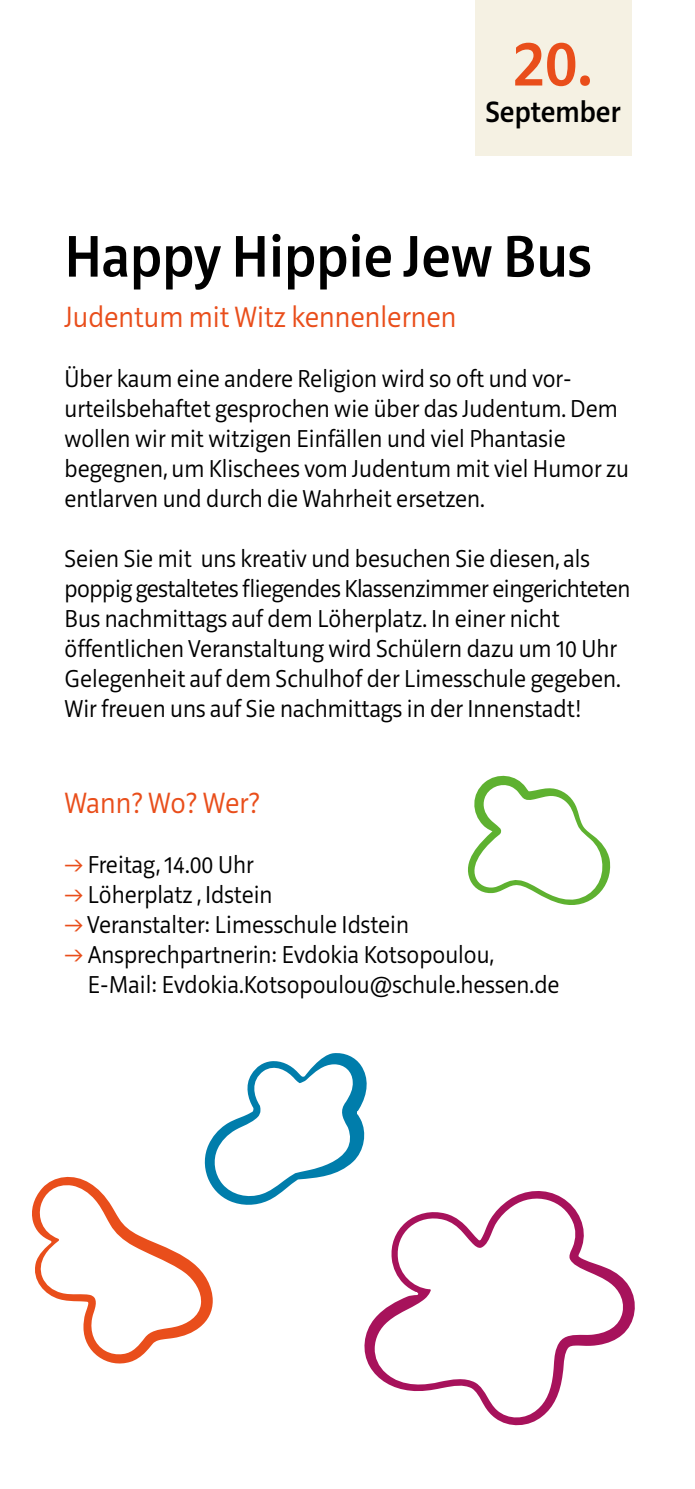
<style>
.page{position:relative;width:695px;height:1489px;background:#fff}
.page>*{position:absolute;margin:0;border:0;box-sizing:border-box;transform-origin:0 0}
.t1{font:500 67.5px "Riga";color:#e94e1b}
.t2{font:500 60px "Riga";color:#000}
.t3{font:300 30px "Riga";color:#e94e1b}
.t4{font:500 30px "Riga";color:#000}
.t5{font:300 25px/30px "Riga";color:#000}
.s1{color:#e94e1b}
</style>
<div class="page">
<div style="left:475px;top:0;width:156px;height:156px;background:#f5f1e3"></div>
<svg style="left:468px;top:775px;width:143px;height:130px"></svg>
<svg style="left:369px;top:1191px;width:266px;height:235px"></svg>
<svg style="left:216px;top:1053px;width:158px;height:313px"></svg>
<svg style="left:32px;top:1133px;width:184px;height:231px"></svg>
<h1 class="t1" style="left:514px;top:26px;width:80px">20.</h1>
<p class="t4" style="left:485px;top:95px;width:136px">September</p>
<h2 class="t2" style="left:64px;top:224px;width:528px">Happy Hippie Jew Bus</h2>
<p class="t3" style="left:64px;top:301px;width:393px">Judentum mit Witz kennenlernen</p>
<p class="t5" style="left:64px;top:364px;width:566px">Über kaum eine andere Religion wird so oft und vor&shy;urteilsbehaftet gesprochen wie über das Judentum. Dem wollen wir mit witzigen Einfällen und viel Phantasie begegnen, um Klischees vom Judentum mit viel Humor zu entlarven und durch die Wahrheit ersetzen.</p>
<p class="t5" style="left:64px;top:544px;width:567px">Seien Sie mit uns kreativ und besuchen Sie diesen, als poppig gestaltetes fliegendes Klassenzimmer eingerichteten Bus nachmittags auf dem Löherplatz. In einer nicht öffentlichen Veranstaltung wird Schülern dazu um 10 Uhr Gelegenheit auf dem Schulhof der Limesschule gegeben.<br>Wir freuen uns auf Sie nachmittags in der Innenstadt!</p>
<p class="t3" style="left:64px;top:787px;width:197px">Wann? Wo? Wer?</p>
<p class="t5" style="left:64px;top:850px;width:190px"><span class="s1">→</span> Freitag, 14.00 Uhr</p>
<p class="t5" style="left:64px;top:880px;width:209px"><span class="s1">→</span> Löherplatz , Idstein</p>
<p class="t5" style="left:64px;top:910px;width:346px"><span class="s1">→</span> Veranstalter: Limesschule Idstein</p>
<p class="t5" style="left:88px;top:940px;width:473px;text-indent:-23px"><span class="s1">→</span> Ansprechpartnerin: Evdokia Kotsopoulou,<br>E-Mail: Evdokia.Kotsopoulou@schule.hessen.de</p>
</div>
